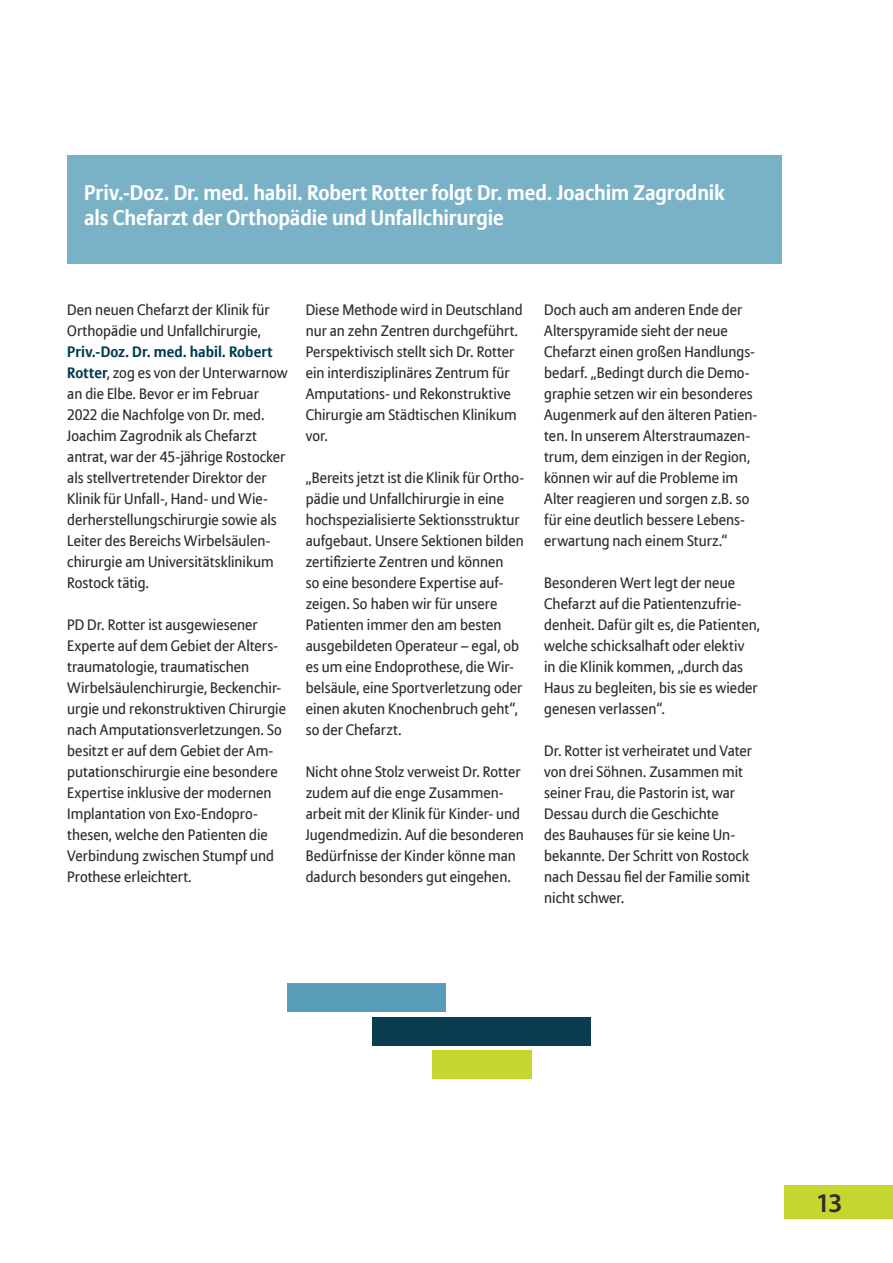
<style>
.page{position:relative;width:893px;height:1263px;background:#fff}
.page>*{position:absolute;margin:0;border:0;box-sizing:border-box;transform-origin:0 0}
.t1{font:600 27px "Myriad Pro";color:#2e2d2c}
.t2{font:700 21px/25.2px "Allianz Sans";letter-spacing:-.005em;color:#fff}
.t3{font:15px/21px "Allianz Sans";letter-spacing:.005em;color:#2e2d2c}
.s1{font-weight:700;color:#003c50}
</style>
<div class="page">
<div style="left:784px;top:1185px;width:109px;height:33px;background:#c7d52f"></div>
<div style="left:67px;top:155px;width:715px;height:109px;background:#79b1c7"></div>
<div style="left:288px;top:983px;width:158px;height:28px;background:#589eba"></div>
<div style="left:373px;top:1017px;width:218px;height:28px;background:#093e4f"></div>
<div style="left:432px;top:1050px;width:100px;height:29px;background:#c7d52f"></div>
<h2 class="t2" style="left:84px;top:181px;width:642px">Priv.-Doz. Dr. med. habil. Robert Rotter folgt Dr. med. Joachim Zagrodnik als Chefarzt der Orthopädie und Unfallchirurgie</h2>
<p class="t3" style="left:67px;top:300px;width:204px">Den neuen Chefarzt der Klinik für<br>Orthopädie und Unfallchirurgie,</p>
<p class="t3" style="left:67px;top:342px;width:222px"><span class="s1">Priv.-Doz. Dr. med. habil. Robert<br>Rotter</span>, zog es von der Unterwarnow an die Elbe. Bevor er im Februar<br>2022 die Nachfolge von Dr. med.<br>Joachim Zagrodnik als Chefarzt antrat, war der 45-jährige Rostocker als stellvertretender Direktor der<br>Klinik für Unfall-, Hand- und Wie&shy;derherstellungschirurgie sowie als<br>Leiter des Bereichs Wirbelsäulen&shy;chirurgie am Universitätsklinikum<br>Rostock tätig.</p>
<p class="t3" style="left:67px;top:615px;width:220px">PD Dr. Rotter ist ausgewiesener Experte auf dem Gebiet der Alters&shy;traumatologie, traumatischen Wirbelsäulenchirurgie, Beckenchir&shy;urgie und rekonstruktiven Chirurgie nach Amputationsverletzungen. So besitzt er auf dem Gebiet der Am&shy;putationschirurgie eine besondere Expertise inklusive der modernen Implantation von Exo-Endopro&shy;thesen, welche den Patienten die Verbindung zwischen Stumpf und Prothese erleichtert.</p>
<p class="t3" style="left:306px;top:300px;width:218px">Diese Methode wird in Deutschland nur an zehn Zentren durchgeführt.<br>Perspektivisch stellt sich Dr. Rotter ein interdisziplinäres Zentrum für<br>Amputations- und Rekonstruktive<br>Chirurgie am Städtischen Klinikum vor.</p>
<p class="t3" style="left:306px;top:468px;width:220px">„Bereits jetzt ist die Klinik für Ortho&shy;pädie und Unfallchirurgie in eine hochspezialisierte Sektionsstruktur aufgebaut. Unsere Sektionen bilden zertifizierte Zentren und können<br>so eine besondere Expertise auf&shy;zeigen. So haben wir für unsere Patienten immer den am besten ausgebildeten Operateur – egal, ob es um eine Endoprothese, die Wir&shy;belsäule, eine Sportverletzung oder einen akuten Knochenbruch geht“, so der Chefarzt.</p>
<p class="t3" style="left:306px;top:762px;width:219px">Nicht ohne Stolz verweist Dr. Rotter zudem auf die enge Zusammen&shy;arbeit mit der Klinik für Kinder- und Jugendmedizin. Auf die besonderen Bedürfnisse der Kinder könne man dadurch besonders gut eingehen.</p>
<p class="t3" style="left:544px;top:300px;width:215px">Doch auch am anderen Ende der<br>Alterspyramide sieht der neue<br>Chefarzt einen großen Handlungs&shy;bedarf. „Bedingt durch die Demo&shy;graphie setzen wir ein besonderes<br>Augenmerk auf den älteren Patien&shy;ten. In unserem Alterstraumazen&shy;trum, dem einzigen in der Region, können wir auf die Probleme im<br>Alter reagieren und sorgen z.B. so für eine deutlich bessere Lebens&shy;erwartung nach einem Sturz.“</p>
<p class="t3" style="left:544px;top:573px;width:217px">Besonderen Wert legt der neue<br>Chefarzt auf die Patientenzufrie&shy;denheit. Dafür gilt es, die Patienten, welche schicksalhaft oder elektiv<br>in die Klinik kommen, „durch das<br>Haus zu begleiten, bis sie es wieder genesen verlassen“.</p>
<p class="t3" style="left:544px;top:741px;width:209px">Dr. Rotter ist verheiratet und Vater von drei Söhnen. Zusammen mit seiner Frau, die Pastorin ist, war<br>Dessau durch die Geschichte<br>des Bauhauses für sie keine Un&shy;bekannte. Der Schritt von Rostock nach Dessau fiel der Familie somit nicht schwer.</p>
<h1 class="t1" style="left:816px;top:1185px;width:28px">13</h1>
</div>
